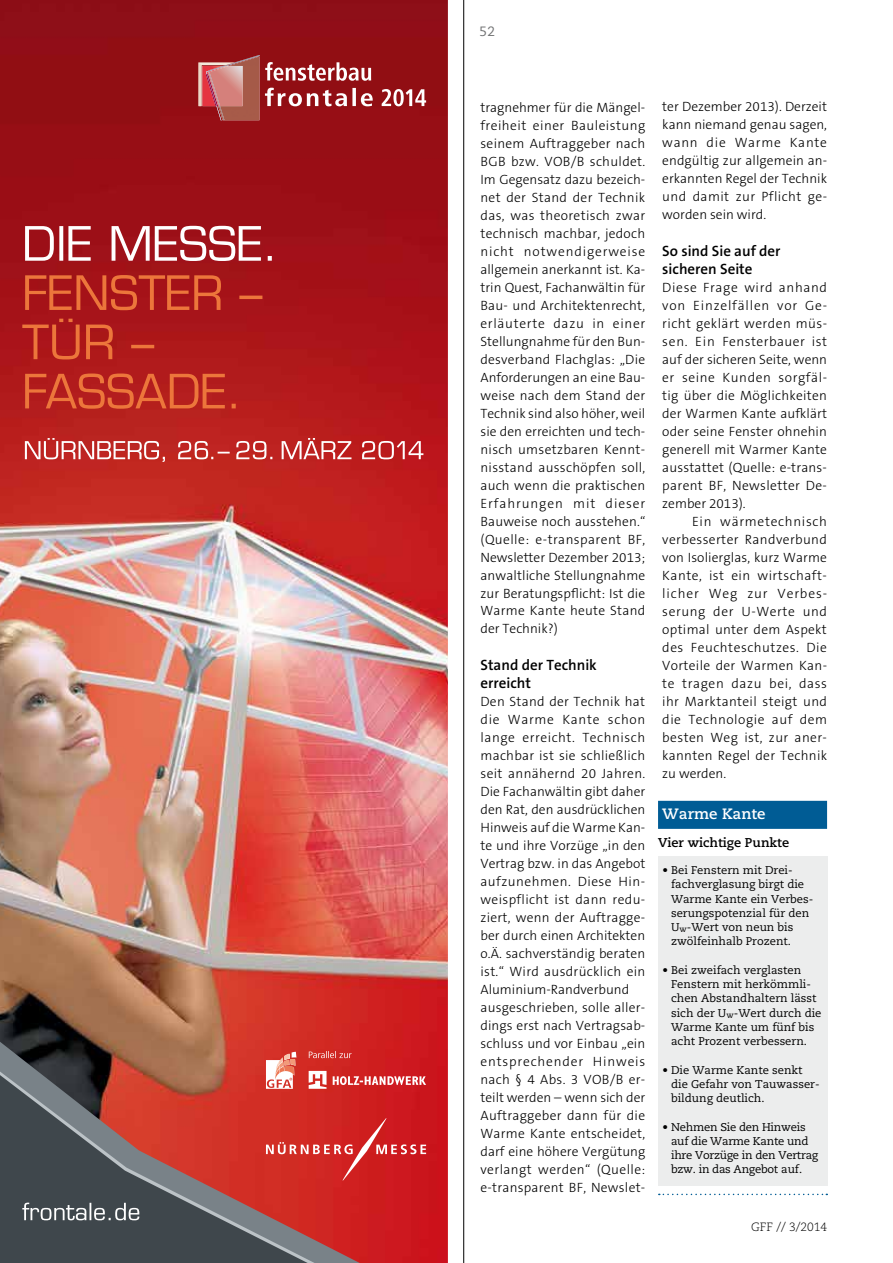
<style>
.page{position:relative;width:893px;height:1263px;background:#fff}
.page>*{position:absolute;margin:0;border:0;box-sizing:border-box;transform-origin:0 0}
.t1{font:600 15px/18px "The Sans B W6";color:#000}
.t2{font:700 15px "Caecilia LT Std";color:#fff}
.t3{font:300 13.5px/18px "The Sans B W3";letter-spacing:.015em;color:#000;text-align:justify}
.t4{font:13.5px "Caecilia LT Std";color:#707172}
.t5{font:700 12.75px "Caecilia LT Std";color:#000}
.t6{font:300 12px "Caecilia LT Std";color:#000}
.t7{font:11.25px/14.2px "Caecilia LT Std";color:#000}
.t8{font:11.25px/14.2px "Caecilia LT Std";letter-spacing:-.02em;color:#000}
</style>
<div class="page">
<hr style="left:463px;top:0;width:1px;height:1263px;background:#000">
<img style="left:0;top:0;width:448px;height:1263px">
<svg style="left:0;top:1042px;width:360px;height:221px;background:#a13b33"></svg>
<svg style="left:0;top:1071px;width:315px;height:192px;background:#a2483f"></svg>
<svg style="left:0;top:1075px;width:308px;height:188px;background:#7d4b49"></svg>
<svg style="left:22px;top:1202px;width:117px;height:18px;background:#6f7579"></svg>
<svg style="left:266px;top:1052px;width:30px;height:37px"></svg>
<svg style="left:266px;top:1118px;width:160px;height:62px;background:#d23332"></svg>
<svg style="left:309px;top:1051px;width:43px;height:7px"></svg>
<svg style="left:309px;top:1071px;width:18px;height:18px"></svg>
<svg style="left:333px;top:1076px;width:93px;height:9px"></svg>
<svg style="left:199px;top:54px;width:60px;height:66px;background:#ba615d"></svg>
<svg style="left:265px;top:62px;width:106px;height:19px"></svg>
<svg style="left:265px;top:88px;width:108px;height:18px"></svg>
<svg style="left:382px;top:89px;width:44px;height:17px"></svg>
<svg style="left:25px;top:438px;width:398px;height:24px;background:#cb514f"></svg>
<svg style="left:25px;top:373px;width:211px;height:36px;background:#c43825"></svg>
<svg style="left:22px;top:319px;width:132px;height:40px;background:#b7281f"></svg>
<svg style="left:25px;top:275px;width:237px;height:35px;background:#b92e22"></svg>
<svg style="left:25px;top:226px;width:247px;height:35px"></svg>
<div style="left:658px;top:801px;width:169px;height:28px;background:#005c95"></div>
<div style="left:658px;top:856px;width:169px;height:330px;background:#eceded"></div>
<svg style="left:659px;top:1194px;width:168px;height:1px"></svg>
<p class="t4" style="left:480px;top:23px;width:17px">52</p>
<p class="t3" style="left:480px;top:98px;width:166px">tragnehmer für die Mängel&shy;freiheit einer Bauleistung seinem Auftraggeber nach BGB bzw. VOB/B schuldet.<br>Im Gegensatz dazu bezeich&shy;net der Stand der Technik das, was theoretisch zwar technisch machbar, jedoch nicht notwendigerweise allgemein anerkannt ist. Ka&shy;trin Quest, Fachanwältin für Bau- und Architektenrecht, erläuterte dazu in einer Stellungnahme für den Bun&shy;desverband Flachglas: „Die Anforderungen an eine Bau&shy;weise nach dem Stand der Technik sind also höher, weil sie den erreichten und tech&shy;nisch umsetzbaren Kennt&shy;nisstand ausschöpfen soll, auch wenn die praktischen Erfahrungen mit dieser Bauweise noch ausstehen.“ (Quelle: e-transparent BF, Newsletter Dezember 2013; anwaltliche Stellungnahme zur Beratungspflicht: Ist die Warme Kante heute Stand der Technik?)</p>
<p class="t1" style="left:480px;top:656px;width:118px">Stand der Technik erreicht</p>
<p class="t3" style="left:480px;top:692px;width:166px;text-align:left">Den Stand der Technik hat die Warme Kante schon lange erreicht. Technisch machbar ist sie schließlich seit annähernd 20 Jahren.<br>Die Fachanwältin gibt daher den Rat, den ausdrücklichen<br>Hinweis auf die Warme Kan&shy;te und ihre Vorzüge „in den<br>Vertrag bzw. in das Angebot aufzunehmen. Diese Hin&shy;weispflicht ist dann redu&shy;ziert, wenn der Auftragge&shy;ber durch einen Architekten o.Ä. sachverständig beraten ist.“ Wird ausdrücklich ein<br>Aluminium-Randverbund ausgeschrieben, solle aller&shy;dings erst nach Vertragsab&shy;schluss und vor Einbau „ein entsprechender Hinweis nach § 4 Abs. 3 VOB/B er&shy;teilt werden – wenn sich der<br>Auftraggeber dann für die<br>Warme Kante entscheidet, darf eine höhere Vergütung verlangt werden“ (Quelle: e-transparent BF, Newslet-</p>
<p class="t3" style="left:662px;top:98px;width:166px">ter Dezember 2013). Derzeit kann niemand genau sagen, wann die Warme Kante endgültig zur allgemein an&shy;erkannten Regel der Technik und damit zur Pflicht ge&shy;worden sein wird.</p>
<p class="t1" style="left:662px;top:242px;width:120px">So sind Sie auf der sicheren Seite</p>
<p class="t3" style="left:662px;top:278px;width:166px">Diese Frage wird anhand von Einzelfällen vor Ge&shy;richt geklärt werden müs&shy;sen. Ein Fensterbauer ist auf der sicheren Seite, wenn er seine Kunden sorgfäl&shy;tig über die Möglichkeiten der Warmen Kante aufklärt oder seine Fenster ohnehin generell mit Warmer Kante ausstattet (Quelle: e-trans&shy;parent BF, Newsletter De&shy;zember 2013).</p>
<p class="t3" style="left:662px;top:512px;width:166px;text-indent:30px">Ein wärmetechnisch verbesserter Randverbund von Isolierglas, kurz Warme Kante, ist ein wirtschaft&shy;licher Weg zur Verbes&shy;serung der U-Werte und optimal unter dem Aspekt des Feuchteschutzes. Die Vorteile der Warmen Kan&shy;te tragen dazu bei, dass ihr Marktanteil steigt und die Technologie auf dem besten Weg ist, zur aner&shy;kannten Regel der Technik zu werden.</p>
<p class="t2" style="left:662px;top:805px;width:105px">Warme Kante</p>
<p class="t5" style="left:658px;top:835px;width:133px">Vier wichtige Punkte</p>
<p class="t7" style="left:671px;top:863px;width:144px;text-indent:-9px">• Bei Fenstern mit Drei&shy;fachverglasung birgt die<br>Warme Kante ein Verbes&shy;serungspotenzial für den<br>U<sub>w</sub>-Wert von neun bis zwölfeinhalb Prozent.</p>
<p class="t7" style="left:671px;top:963px;width:152px;text-indent:-9px">• Bei zweifach verglasten<br>Fenstern mit herkömmli&shy;chen Abstandhaltern lässt sich der U<sub>w</sub>-Wert durch die<br>Warme Kante um fünf bis acht Prozent verbessern.</p>
<p class="t7" style="left:671px;top:1063px;width:150px;text-indent:-9px">• Die Warme Kante senkt die Gefahr von Tauwasser&shy;bildung deutlich.</p>
<p class="t8" style="left:671px;top:1120px;width:149px;text-indent:-9px">• Nehmen Sie den Hinweis auf die Warme Kante und ihre Vorzüge in den Vertrag bzw. in das Angebot auf.</p>
<p class="t6" style="left:751px;top:1220px;width:78px">GFF // 3/2014</p>
</div>
